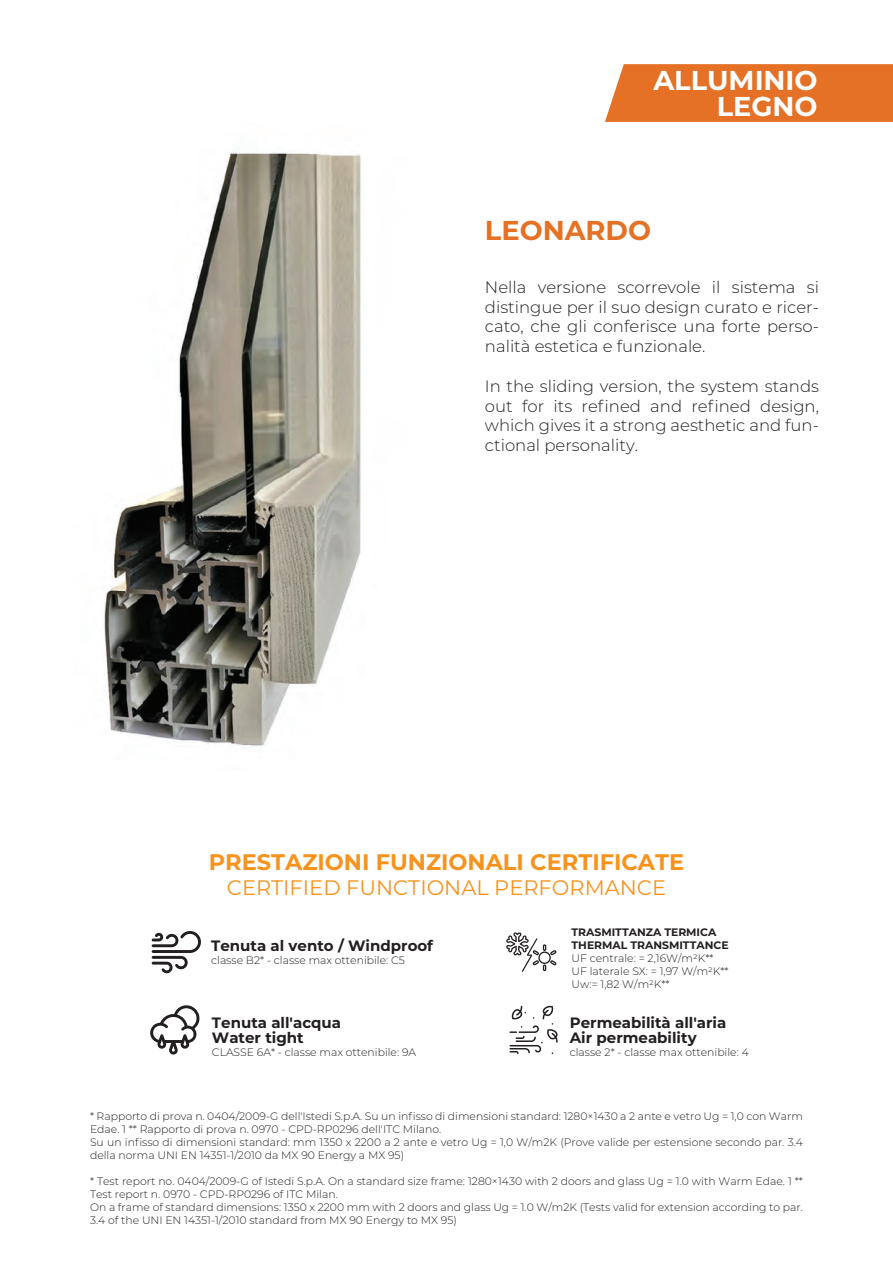
<style>
.page{position:relative;width:893px;height:1263px;background:#fff}
.page>*{position:absolute;margin:0;border:0;box-sizing:border-box;transform-origin:0 0}
.t1{font:700 27.3px/25.5px "Montserrat";color:#fff;text-align:right}
.t2{font:700 27.3px "Montserrat";color:#e47125}
.t3{font:700 22.5px "Montserrat";color:#f7931d}
.t4{font:21px "Montserrat";color:#f7931d}
.t5{font:300 16.5px/19.8px "Montserrat";color:#231f20;text-align:justify}
.t6{font:700 15px/15px "Montserrat";color:#231f20}
.t7{font:300 10.8px/13px "Montserrat";color:#231f20}
.t8{font:700 10.8px/13px "Montserrat";color:#231f20}
</style>
<div class="page">
<svg style="left:510px;top:1006px;width:48px;height:48px"></svg>
<svg style="left:150px;top:1005px;width:50px;height:49px"></svg>
<svg style="left:152px;top:931px;width:49px;height:43px"></svg>
<svg style="left:506px;top:932px;width:51px;height:40px"></svg>
<img style="left:103px;top:150px;width:258px;height:602px">
<svg style="left:605px;top:64px;width:288px;height:58px;background:#e5762e"></svg>
<h1 class="t1" style="left:653px;top:67px;width:166px">ALLUMINIO<br>LEGNO</h1>
<h1 class="t2" style="left:485px;top:211px;width:168px">LEONARDO</h1>
<h3 class="t5" style="left:485px;top:277px;width:336px">Nella versione scorrevole il sistema si distingue per il suo design curato e ricer&shy;cato, che gli conferisce una forte perso&shy;nalità estetica e funzionale.</h3>
<h3 class="t5" style="left:485px;top:376px;width:336px">In the sliding version, the system stands out for its refined and refined design, which gives it a strong aesthetic and fun&shy;ctional personality.</h3>
<h2 class="t3" style="left:209px;top:845px;width:477px">PRESTAZIONI FUNZIONALI CERTIFICATE</h2>
<h3 class="t4" style="left:227px;top:873px;width:441px">CERTIFIED FUNCTIONAL PERFORMANCE</h3>
<h3 class="t6" style="left:211px;top:937px;width:223px">Tenuta al vento / Windproof</h3>
<p class="t7" style="left:211px;top:953px;width:195px">classe B2* - classe max ottenibile: C5</p>
<h3 class="t6" style="left:212px;top:1015px;width:131px">Tenuta all'acqua<br>Water tight</h3>
<p class="t7" style="left:212px;top:1046px;width:206px">CLASSE 6A* - classe max ottenibile: 9A</p>
<p class="t8" style="left:572px;top:925px;width:159px">TRASMITTANZA TERMICA<br>THERMAL TRANSMITTANCE</p>
<p class="t7" style="left:572px;top:951px;width:159px">UF centrale: = 2,16W/m2K**<br>UF laterale SX: = 1,97 W/m2K**<br>Uw:= 1,82 W/m2K**</p>
<h3 class="t6" style="left:570px;top:1015px;width:158px">Permeabilità all'aria<br>Air permeability</h3>
<p class="t7" style="left:570px;top:1046px;width:180px">classe 2* - classe max ottenibile: 4</p>
<p class="t7" style="left:90px;top:1109px;width:714px">* Rapporto di prova n. 0404/2009-G dell'Istedi S.p.A. Su un infisso di dimensioni standard: 1280×1430 a 2 ante e vetro Ug = 1,0 con Warm Edae. 1 ** Rapporto di prova n. 0970 - CPD-RP0296 dell'ITC Milano.<br>Su un infisso di dimensioni standard: mm 1350 x 2200 a 2 ante e vetro Ug = 1,0 W/m2K (Prove valide per estensione secondo par. 3.4 della norma UNI EN 14351-1/2010 da MX 90 Energy a MX 95)</p>
<p class="t7" style="left:90px;top:1174px;width:714px">* Test report no. 0404/2009-G of Istedi S.p.A. On a standard size frame: 1280×1430 with 2 doors and glass Ug = 1.0 with Warm Edae. 1 ** Test report n. 0970 - CPD-RP0296 of ITC Milan.<br>On a frame of standard dimensions: 1350 x 2200 mm with 2 doors and glass Ug = 1.0 W/m2K (Tests valid for extension according to par.<br>3.4 of the UNI EN 14351-1/2010 standard from MX 90 Energy to MX 95)</p>
</div>
